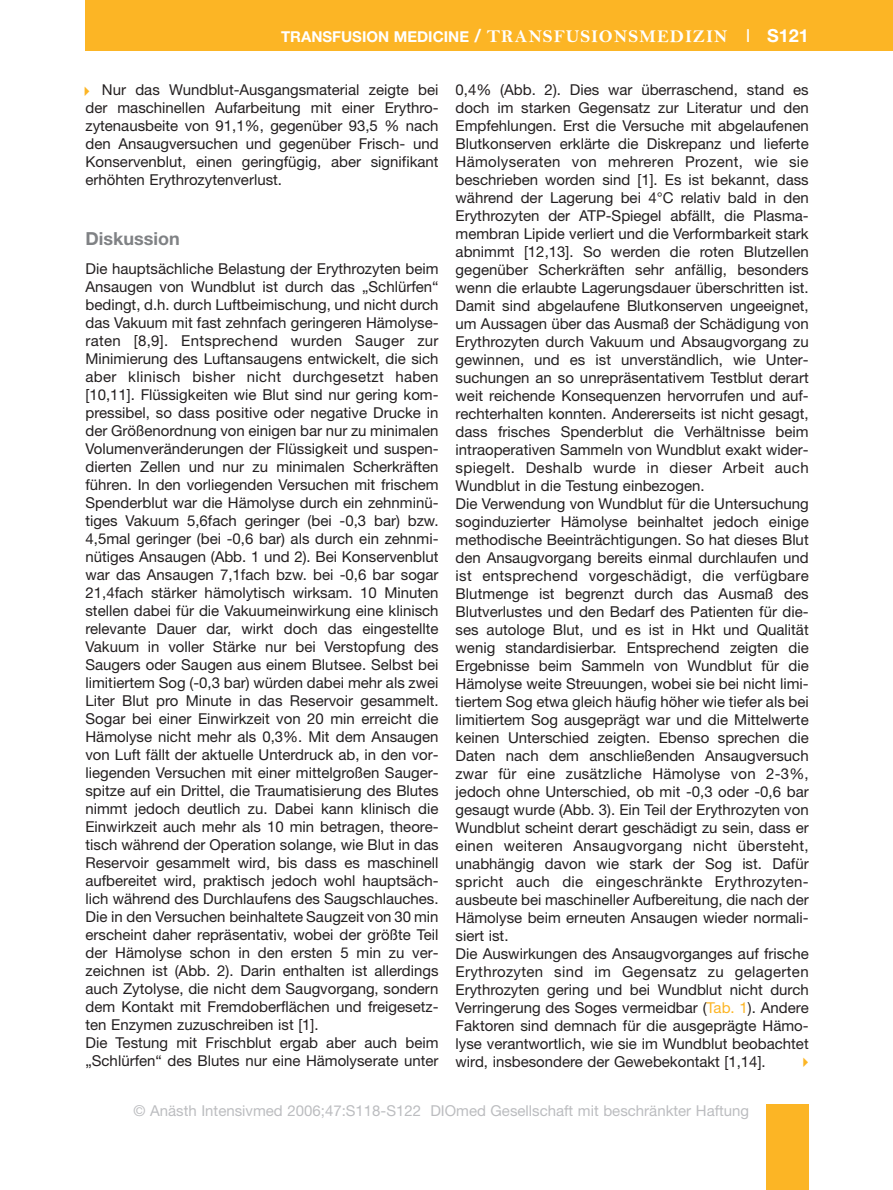
<style>
.page{position:relative;width:893px;height:1190px;background:#fff}
.page>*{position:absolute;margin:0;border:0;box-sizing:border-box;transform-origin:0 0}
.t1{font:700 18px "Helvetica Neue";color:#808285}
.t2{font:15px/18px "Helvetica Neue";color:#231f20}
.t3{font:15px "Helvetica Neue";color:#bcbdc0}
.t4{font:700 15px "Helvetica Neue";color:#fff}
.s1{font-size:18px}
.s2{font-family:"Bell MT Bold";font-weight:400;font-size:18px}
.s3{font-weight:400;font-size:18px}
.s4{color:#fcb525}
</style>
<div class="page">
<div style="left:85px;top:0;width:807px;height:50px;background:#fcb525"></div>
<div style="left:766px;top:1105px;width:42px;height:85px;background:#fcb525"></div>
<p class="t4" style="left:281px;top:31px;width:529px">TRANSFUSION MEDICINE <span class="s1">/</span> <span class="s2">TRANSFUSIONSMEDIZIN</span> <span class="s3">I</span> <span class="s1">S121</span></p>
<p class="t2" style="left:85px;top:82px;width:354px;text-align:justify;text-indent:16px">Nur das Wundblut-Ausgangsmaterial zeigte bei der maschinellen Aufarbeitung mit einer Erythro&shy;zytenausbeite von 91,1%, gegenüber 93,5 % nach den Ansaugversuchen und gegenüber Frisch- und Konservenblut, einen geringfügig, aber signifikant erhöhten Erythrozytenverlust.</p>
<p class="t1" style="left:85px;top:232px;width:96px">Diskussion</p>
<p class="t2" style="left:85px;top:261px;width:354px">Die hauptsächliche Belastung der Erythrozyten beim Ansaugen von Wundblut ist durch das „Schlürfen“ bedingt, d.h. durch Luftbeimischung, und nicht durch das Vakuum mit fast zehnfach geringeren Hämolyse&shy;raten [8,9]. Entsprechend wurden Sauger zur Minimierung des Luftansaugens entwickelt, die sich aber klinisch bisher nicht durchgesetzt haben [10,11]. Flüssigkeiten wie Blut sind nur gering kom&shy;pressibel, so dass positive oder negative Drucke in der Größenordnung von einigen bar nur zu minimalen Volumenveränderungen der Flüssigkeit und suspen&shy;dierten Zellen und nur zu minimalen Scherkräften führen. In den vorliegenden Versuchen mit frischem Spenderblut war die Hämolyse durch ein zehnminü&shy;tiges Vakuum 5,6fach geringer (bei -0,3 bar) bzw.<br>4,5mal geringer (bei -0,6 bar) als durch ein zehnmi&shy;nütiges Ansaugen (Abb. 1 und 2). Bei Konservenblut war das Ansaugen 7,1fach bzw. bei -0,6 bar sogar 21,4fach stärker hämolytisch wirksam. 10 Minuten stellen dabei für die Vakuumeinwirkung eine klinisch relevante Dauer dar, wirkt doch das eingestellte Vakuum in voller Stärke nur bei Verstopfung des Saugers oder Saugen aus einem Blutsee. Selbst bei limitiertem Sog (-0,3 bar) würden dabei mehr als zwei Liter Blut pro Minute in das Reservoir gesammelt.<br>Sogar bei einer Einwirkzeit von 20 min erreicht die Hämolyse nicht mehr als 0,3%. Mit dem Ansaugen von Luft fällt der aktuelle Unterdruck ab, in den vor&shy;liegenden Versuchen mit einer mittelgroßen Sauger&shy;spitze auf ein Drittel, die Traumatisierung des Blutes nimmt jedoch deutlich zu. Dabei kann klinisch die Einwirkzeit auch mehr als 10 min betragen, theore&shy;tisch während der Operation solange, wie Blut in das Reservoir gesammelt wird, bis dass es maschinell aufbereitet wird, praktisch jedoch wohl hauptsäch&shy;lich während des Durchlaufens des Saugschlauches.<br>Die in den Versuchen beinhaltete Saugzeit von 30 min erscheint daher repräsentativ, wobei der größte Teil der Hämolyse schon in den ersten 5 min zu ver&shy;zeichnen ist (Abb. 2). Darin enthalten ist allerdings auch Zytolyse, die nicht dem Saugvorgang, sondern dem Kontakt mit Fremdoberflächen und freigesetz&shy;ten Enzymen zuzuschreiben ist [1].<br>Die Testung mit Frischblut ergab aber auch beim „Schlürfen“ des Blutes nur eine Hämolyserate unter</p>
<p class="t2" style="left:455px;top:82px;width:354px">0,4% (Abb. 2). Dies war überraschend, stand es doch im starken Gegensatz zur Literatur und den Empfehlungen. Erst die Versuche mit abgelaufenen Blutkonserven erklärte die Diskrepanz und lieferte Hämolyseraten von mehreren Prozent, wie sie beschrieben worden sind [1]. Es ist bekannt, dass während der Lagerung bei 4°C relativ bald in den Erythrozyten der ATP-Spiegel abfällt, die Plasma&shy;membran Lipide verliert und die Verformbarkeit stark abnimmt [12,13]. So werden die roten Blutzellen gegenüber Scherkräften sehr anfällig, besonders wenn die erlaubte Lagerungsdauer überschritten ist.<br>Damit sind abgelaufene Blutkonserven ungeeignet, um Aussagen über das Ausmaß der Schädigung von Erythrozyten durch Vakuum und Absaugvorgang zu gewinnen, und es ist unverständlich, wie Unter&shy;suchungen an so unrepräsentativem Testblut derart weit reichende Konsequenzen hervorrufen und auf&shy;rechterhalten konnten. Andererseits ist nicht gesagt, dass frisches Spenderblut die Verhältnisse beim intraoperativen Sammeln von Wundblut exakt wider&shy;spiegelt. Deshalb wurde in dieser Arbeit auch Wundblut in die Testung einbezogen.<br>Die Verwendung von Wundblut für die Untersuchung soginduzierter Hämolyse beinhaltet jedoch einige methodische Beeinträchtigungen. So hat dieses Blut den Ansaugvorgang bereits einmal durchlaufen und ist entsprechend vorgeschädigt, die verfügbare Blutmenge ist begrenzt durch das Ausmaß des Blutverlustes und den Bedarf des Patienten für die&shy;ses autologe Blut, und es ist in Hkt und Qualität wenig standardisierbar. Entsprechend zeigten die Ergebnisse beim Sammeln von Wundblut für die Hämolyse weite Streuungen, wobei sie bei nicht limi&shy;tiertem Sog etwa gleich häufig höher wie tiefer als bei limitiertem Sog ausgeprägt war und die Mittelwerte keinen Unterschied zeigten. Ebenso sprechen die Daten nach dem anschließenden Ansaugversuch zwar für eine zusätzliche Hämolyse von 2-3%, jedoch ohne Unterschied, ob mit -0,3 oder -0,6 bar gesaugt wurde (Abb. 3). Ein Teil der Erythrozyten von Wundblut scheint derart geschädigt zu sein, dass er einen weiteren Ansaugvorgang nicht übersteht, unabhängig davon wie stark der Sog ist. Dafür spricht auch die eingeschränkte Erythrozyten&shy;ausbeute bei maschineller Aufbereitung, die nach der Hämolyse beim erneuten Ansaugen wieder normali&shy;siert ist.<br>Die Auswirkungen des Ansaugvorganges auf frische Erythrozyten sind im Gegensatz zu gelagerten Erythrozyten gering und bei Wundblut nicht durch Verringerung des Soges vermeidbar (<span class="s4">Tab. 1</span>). Andere Faktoren sind demnach für die ausgeprägte Hämo&shy;lyse verantwortlich, wie sie im Wundblut beobachtet wird, insbesondere der Gewebekontakt [1,14].</p>
<p class="t3" style="left:133px;top:1105px;width:617px">© Anästh Intensivmed 2006;47:S118-S122 DIOmed Gesellschaft mit beschränkter Haftung</p>
</div>
